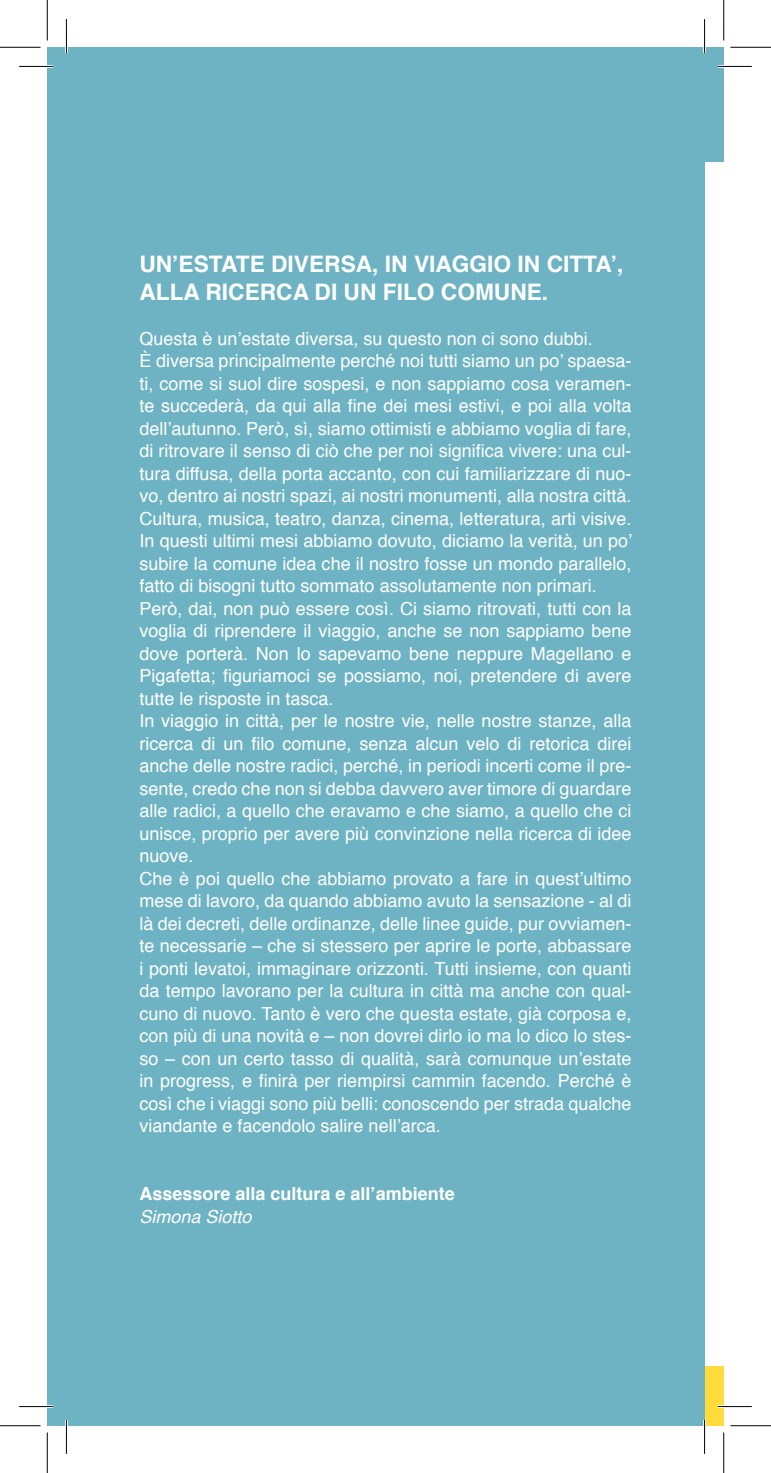
<style>
.page{position:relative;width:771px;height:1473px;background:#fff}
.page>*{position:absolute;margin:0;border:0;box-sizing:border-box;transform-origin:0 0}
.t1{font:700 22.72px "Helvetica";color:#fff}
.t2{font:18px/22.5px "Helvetica";color:#fff;text-align:justify}
.t3{font:700 18px "Helvetica";color:#fff}
.t4{font:italic 18px "Helvetica";color:#fff}
</style>
<div class="page">
<div style="left:704px;top:1365px;width:19px;height:60px;background:#ffdc3a"></div>
<div style="left:704px;top:47px;width:19px;height:115px;background:#6eb3c3"></div>
<div style="left:47px;top:47px;width:657px;height:1378px;background:#6eb3c3"></div>
<hr style="left:19px;top:65px;width:34px;height:3px;background:#fff">
<hr style="left:718px;top:65px;width:33px;height:3px;background:#fff">
<hr style="left:19px;top:1404px;width:34px;height:3px;background:#fff">
<hr style="left:718px;top:1404px;width:33px;height:3px;background:#fff">
<hr style="left:65px;top:19px;width:3px;height:34px;background:#fff">
<hr style="left:65px;top:1419px;width:3px;height:34px;background:#fff">
<hr style="left:703px;top:19px;width:3px;height:34px;background:#fff">
<hr style="left:703px;top:1419px;width:3px;height:34px;background:#fff">
<hr style="left:19px;top:66px;width:34px;height:1px;background:#000">
<hr style="left:718px;top:66px;width:33px;height:1px;background:#000">
<hr style="left:19px;top:1405px;width:34px;height:1px;background:#000">
<hr style="left:718px;top:1405px;width:33px;height:1px;background:#000">
<hr style="left:66px;top:19px;width:1px;height:34px;background:#000">
<hr style="left:66px;top:1419px;width:1px;height:34px;background:#000">
<hr style="left:704px;top:19px;width:1px;height:34px;background:#000">
<hr style="left:704px;top:1419px;width:1px;height:34px;background:#000">
<hr style="left:0;top:47px;width:40px;height:1px;background:#000">
<hr style="left:730px;top:47px;width:41px;height:1px;background:#000">
<hr style="left:0;top:1425px;width:40px;height:1px;background:#000">
<hr style="left:730px;top:1425px;width:41px;height:1px;background:#000">
<hr style="left:47px;top:0;width:1px;height:40px;background:#000">
<hr style="left:47px;top:1432px;width:1px;height:40px;background:#000">
<hr style="left:723px;top:0;width:1px;height:40px;background:#000">
<hr style="left:723px;top:1432px;width:1px;height:40px;background:#000">
<p class="t1" style="left:139px;top:246px;width:485px">UN’ESTATE DIVERSA, IN VIAGGIO IN CITTA’,</p>
<p class="t1" style="left:139px;top:273px;width:410px">ALLA RICERCA DI UN FILO COMUNE.</p>
<p class="t2" style="left:139px;top:327px;width:455px">Questa è un’estate diversa, su questo non ci sono dubbi.</p>
<p class="t2" style="left:139px;top:350px;width:493px">È diversa principalmente perché noi tutti siamo un po’ spaesa&shy;ti, come si suol dire sospesi, e non sappiamo cosa veramen&shy;te succederà, da qui alla fine dei mesi estivi, e poi alla volta dell’autunno. Però, sì, siamo ottimisti e abbiamo voglia di fare, di ritrovare il senso di ciò che per noi significa vivere: una cul&shy;tura diffusa, della porta accanto, con cui familiarizzare di nuo&shy;vo, dentro ai nostri spazi, ai nostri monumenti, alla nostra città.</p>
<p class="t2" style="left:139px;top:507px;width:494px">Cultura, musica, teatro, danza, cinema, letteratura, arti visive.<br>In questi ultimi mesi abbiamo dovuto, diciamo la verità, un po’ subire la comune idea che il nostro fosse un mondo parallelo, fatto di bisogni tutto sommato assolutamente non primari.</p>
<p class="t2" style="left:139px;top:597px;width:493px">Però, dai, non può essere così. Ci siamo ritrovati, tutti con la voglia di riprendere il viaggio, anche se non sappiamo bene dove porterà. Non lo sapevamo bene neppure Magellano e Pigafetta; figuriamoci se possiamo, noi, pretendere di avere tutte le risposte in tasca.</p>
<p class="t2" style="left:139px;top:710px;width:493px">In viaggio in città, per le nostre vie, nelle nostre stanze, alla ricerca di un filo comune, senza alcun velo di retorica direi anche delle nostre radici, perché, in periodi incerti come il pre&shy;sente, credo che non si debba davvero aver timore di guardare alle radici, a quello che eravamo e che siamo, a quello che ci unisce, proprio per avere più convinzione nella ricerca di idee nuove.</p>
<p class="t2" style="left:139px;top:867px;width:493px">Che è poi quello che abbiamo provato a fare in quest’ultimo mese di lavoro, da quando abbiamo avuto la sensazione - al di là dei decreti, delle ordinanze, delle linee guide, pur ovviamen&shy;te necessarie – che si stessero per aprire le porte, abbassare i ponti levatoi, immaginare orizzonti. Tutti insieme, con quanti da tempo lavorano per la cultura in città ma anche con qual&shy;cuno di nuovo. Tanto è vero che questa estate, già corposa e, con più di una novità e – non dovrei dirlo io ma lo dico lo stes&shy;so – con un certo tasso di qualità, sarà comunque un’estate in progress, e finirà per riempirsi cammin facendo. Perché è così che i viaggi sono più belli: conoscendo per strada qualche viandante e facendolo salire nell’arca.</p>
<p class="t3" style="left:139px;top:1178px;width:317px">Assessore alla cultura e all’ambiente</p>
<p class="t4" style="left:139px;top:1201px;width:114px">Simona Siotto</p>
</div>
